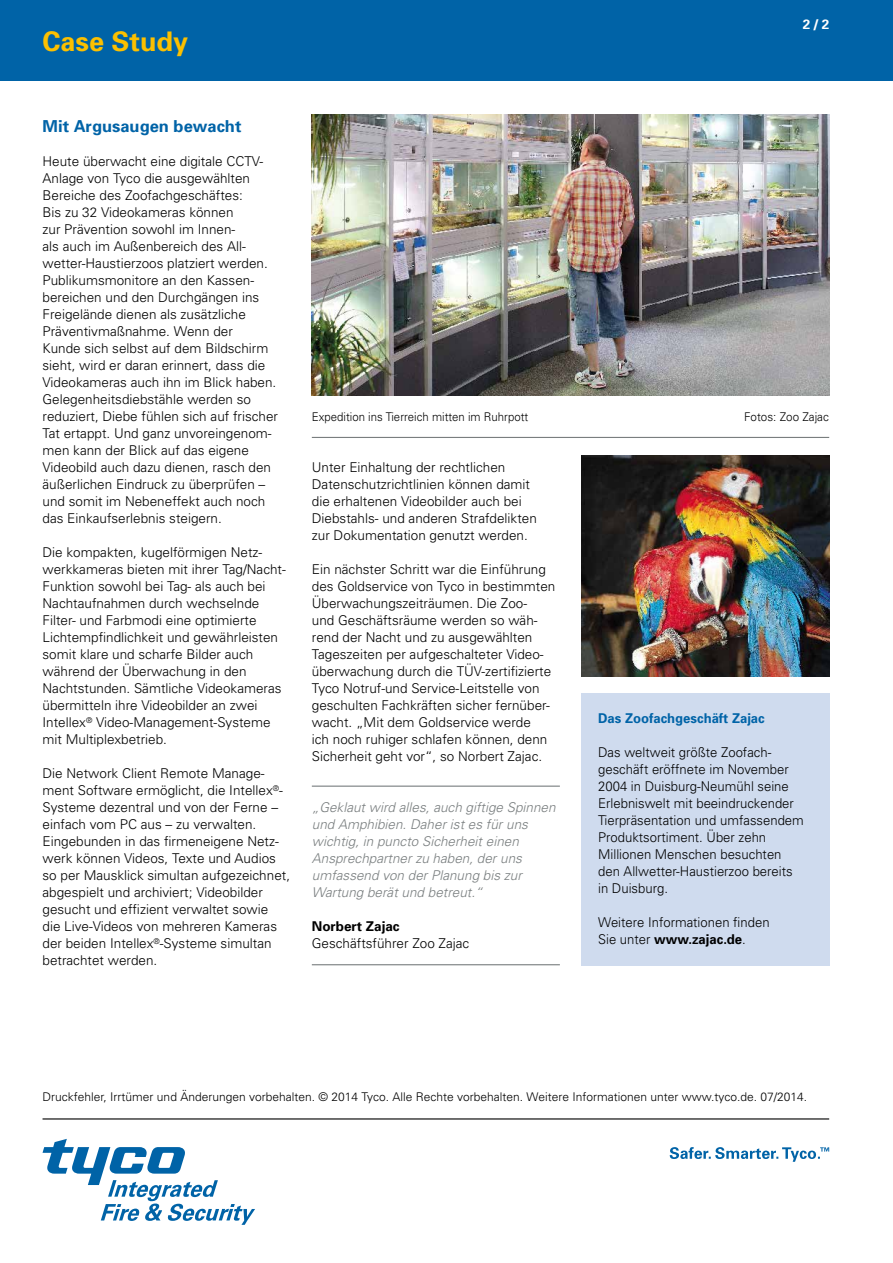
<style>
.page{position:relative;width:893px;height:1263px;background:#fff}
.page>*{position:absolute;margin:0;border:0;box-sizing:border-box;transform-origin:0 0}
.t1{font:700 27px "Univers";color:#fcc000}
.t2{font:700 16.5px "Univers";color:#0063a7}
.t3{font:300 13.5px/17px "Univers";color:#000}
.t4{font:italic 300 13.5px/17px "Univers";color:#797e7f}
.t5{font:700 13.5px "Univers";color:#0063a7}
.t6{font:700 13.5px "Univers";color:#000}
.t7{font:700 13.5px "Univers";color:#fff}
.t8{font:300 12px "Univers";color:#000}
.t9{font:300 12px "Univers";color:#000;scale:.95 1}
.s1{font-weight:900}
.s2{font-weight:700}
</style>
<div class="page">
<div style="left:0;top:0;width:893px;height:81px;background:#0063a7"></div>
<svg style="left:670px;top:1147px;width:159px;height:15px"></svg>
<svg style="left:43px;top:1139px;width:212px;height:86px"></svg>
<hr style="left:43px;top:1118px;width:786px;height:1px;background:#000">
<hr style="left:312px;top:437px;width:517px;height:1px;background:#797e7f">
<div style="left:581px;top:693px;width:248px;height:272px;background:#cfdbee"></div>
<img style="left:312px;top:115px;width:517px;height:280px">
<hr style="left:312px;top:785px;width:248px;height:2px;background:#797e7f">
<hr style="left:312px;top:964px;width:248px;height:1px;background:#797e7f">
<img style="left:581px;top:455px;width:248px;height:221px">
<h1 class="t1" style="left:43px;top:25px;width:147px">Case Study</h1>
<p class="t7" style="left:803px;top:17px;width:28px">2 <span class="s1">/</span> 2</p>
<p class="t2" style="left:43px;top:116px;width:200px">Mit Argusaugen bewacht</p>
<p class="t3" style="left:43px;top:153px;width:237px">Heute überwacht eine digitale CCTV-Anlage von Tyco die ausgewählten Bereiche des Zoofachgeschäftes:<br>Bis zu 32 Videokameras können<br>zur Prävention sowohl im Innen-<br>als auch im Außenbereich des All&shy;wetter-Haustierzoos platziert werden.<br>Publikumsmonitore an den Kassen&shy;bereichen und den Durchgängen ins Freigelände dienen als zusätzliche Präventivmaßnahme. Wenn der<br>Kunde sich selbst auf dem Bildschirm sieht, wird er daran erinnert, dass die Videokameras auch ihn im Blick haben.<br>Gelegenheitsdiebstähle werden so reduziert, Diebe fühlen sich auf frischer Tat ertappt. Und ganz unvoreingenom&shy;men kann der Blick auf das eigene Videobild auch dazu dienen, rasch den äußerlichen Eindruck zu überprüfen – und somit im Nebeneffekt auch noch das Einkaufserlebnis steigern.</p>
<p class="t3" style="left:43px;top:544px;width:245px">Die kompakten, kugelförmigen Netz&shy;werkkameras bieten mit ihrer Tag/Nacht-Funktion sowohl bei Tag- als auch bei Nachtaufnahmen durch wechselnde Filter- und Farbmodi eine optimierte Lichtempfindlichkeit und gewährleisten somit klare und scharfe Bilder auch während der Überwachung in den Nachtstunden. Sämtliche Videokameras übermitteln ihre Videobilder an zwei Intellex<sup>®</sup> Video-Management-Systeme mit Multiplexbetrieb.</p>
<p class="t3" style="left:43px;top:765px;width:249px">Die Network Client Remote Manage&shy;ment Software ermöglicht, die Intellex<sup>®</sup>- Systeme dezentral und von der Ferne – einfach vom PC aus – zu verwalten.<br>Eingebunden in das firmeneigene Netz&shy;werk können Videos, Texte und Audios so per Mausklick simultan aufgezeichnet, abgespielt und archiviert; Videobilder gesucht und effizient verwaltet sowie<br>die Live-Videos von mehreren Kameras der beiden Intellex<sup>®</sup>-Systeme simultan betrachtet werden.</p>
<p class="t9" style="left:312px;top:409px;width:229px">Expedition ins Tierreich mitten im Ruhrpott</p>
<p class="t8" style="left:744px;top:409px;width:86px">Fotos: Zoo Zajac</p>
<p class="t3" style="left:312px;top:459px;width:227px">Unter Einhaltung der rechtlichen Datenschutzrichtlinien können damit die erhaltenen Videobilder auch bei Diebstahls- und anderen Strafdelikten zur Dokumentation genutzt werden.</p>
<p class="t3" style="left:312px;top:561px;width:245px">Ein nächster Schritt war die Einführung des Goldservice von Tyco in bestimmten Überwachungszeiträumen. Die Zoo-<br>und Geschäftsräume werden so wäh&shy;rend der Nacht und zu ausgewählten Tageszeiten per aufgeschalteter Video&shy;überwachung durch die TÜV-zertifizierte Tyco Notruf-und Service-Leitstelle von geschulten Fachkräften sicher fernüber&shy;wacht. „Mit dem Goldservice werde<br>ich noch ruhiger schlafen können, denn Sicherheit geht vor“, so Norbert Zajac.</p>
<p class="t4" style="left:312px;top:799px;width:245px">„Geklaut wird alles, auch giftige Spinnen und Amphibien. Daher ist es für uns wichtig, in puncto Sicherheit einen Ansprechpartner zu haben, der uns umfassend von der Planung bis zur Wartung berät und betreut.“</p>
<p class="t6" style="left:312px;top:918px;width:89px">Norbert Zajac</p>
<p class="t3" style="left:312px;top:935px;width:159px">Geschäftsführer Zoo Zajac</p>
<p class="t5" style="left:598px;top:710px;width:168px">Das Zoofachgeschäft Zajac</p>
<p class="t3" style="left:598px;top:744px;width:207px">Das weltweit größte Zoofach&shy;geschäft eröffnete im November<br>2004 in Duisburg-Neumühl seine<br>Erlebniswelt mit beeindruckender<br>Tierpräsentation und umfassendem<br>Produktsortiment. Über zehn<br>Millionen Menschen besuchten den Allwetter-Haustierzoo bereits in Duisburg.</p>
<p class="t3" style="left:598px;top:914px;width:173px">Weitere Informationen finden<br>Sie unter <span class="s2">www.zajac.de</span>.</p>
<p class="t8" style="left:43px;top:1090px;width:766px">Druckfehler, Irrtümer und Änderungen vorbehalten. © 2014 Tyco. Alle Rechte vorbehalten. Weitere Informationen unter www.tyco.de. 07/2014.</p>
</div>
